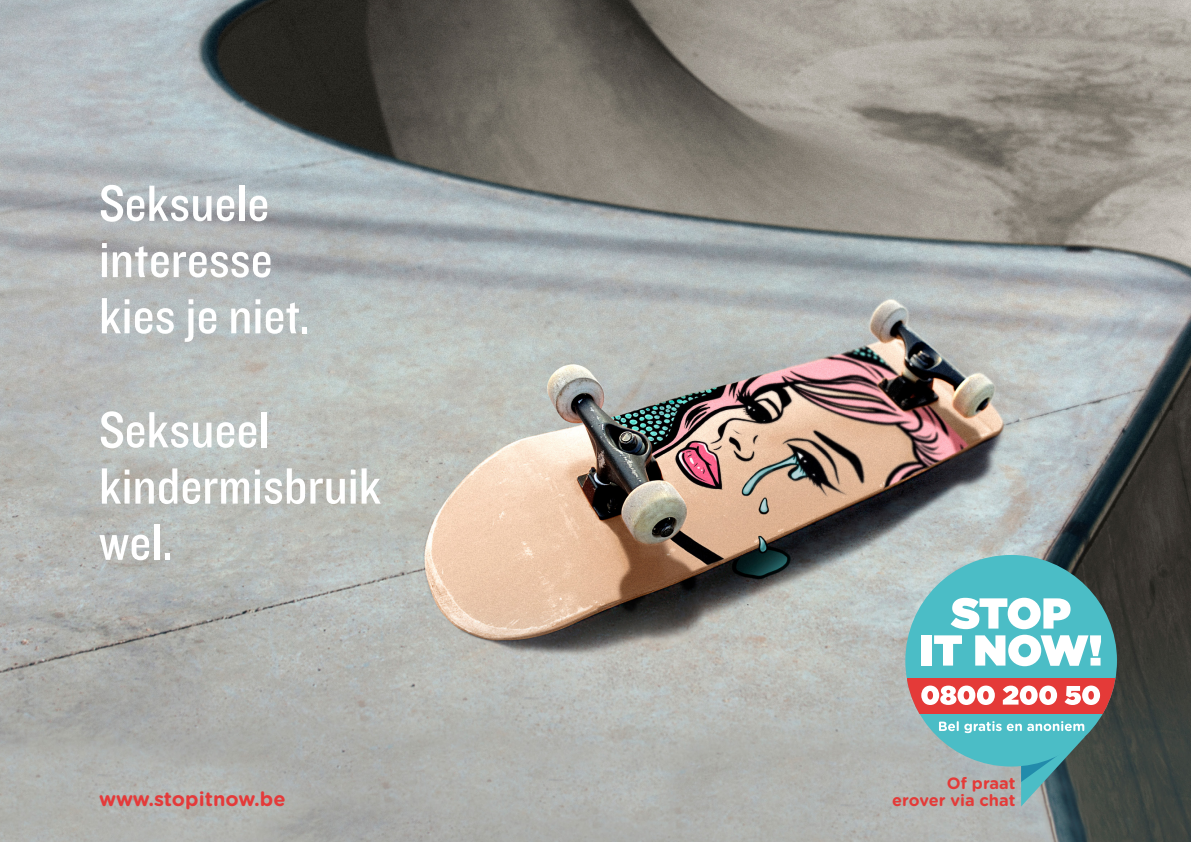
<style>
.page{position:relative;width:1191px;height:842px;background:#fff}
.page>*{position:absolute;margin:0;border:0;box-sizing:border-box;transform-origin:0 0}
.t1{font:52.9px/56.2px "Knockout 30 Junior Welterwt";color:#fff}
.t2{font:700 20px "Gotham Rounded";color:#e43a3a}
.t3{font:700 16.4px/17.5px "Gotham Rounded";color:#e43a38;text-align:right}
</style>
<div class="page">
<img style="left:0;top:0;width:1191px;height:842px">
<div style="left:905px;top:555px;width:212px;height:211px;background:#4bbdc6;border-radius:50%"></div>
<svg style="left:950px;top:598px;width:120px;height:31px"></svg>
<div style="left:921px;top:635px;width:10px;height:31px;background:#fff"></div>
<svg style="left:934px;top:635px;width:28px;height:31px"></svg>
<svg style="left:975px;top:635px;width:126px;height:31px"></svg>
<svg style="left:907px;top:679px;width:209px;height:127px"></svg>
<p class="t1" style="left:99px;top:173px;width:213px">Seksuele interesse kies je niet.</p>
<p class="t1" style="left:99px;top:399px;width:284px">Seksueel kindermisbruik wel.</p>
<p class="t2" style="left:99px;top:784px;width:188px">www.stopitnow.be</p>
<p class="t3" style="left:892px;top:773px;width:125px">Of praat erover via chat</p>
</div>
